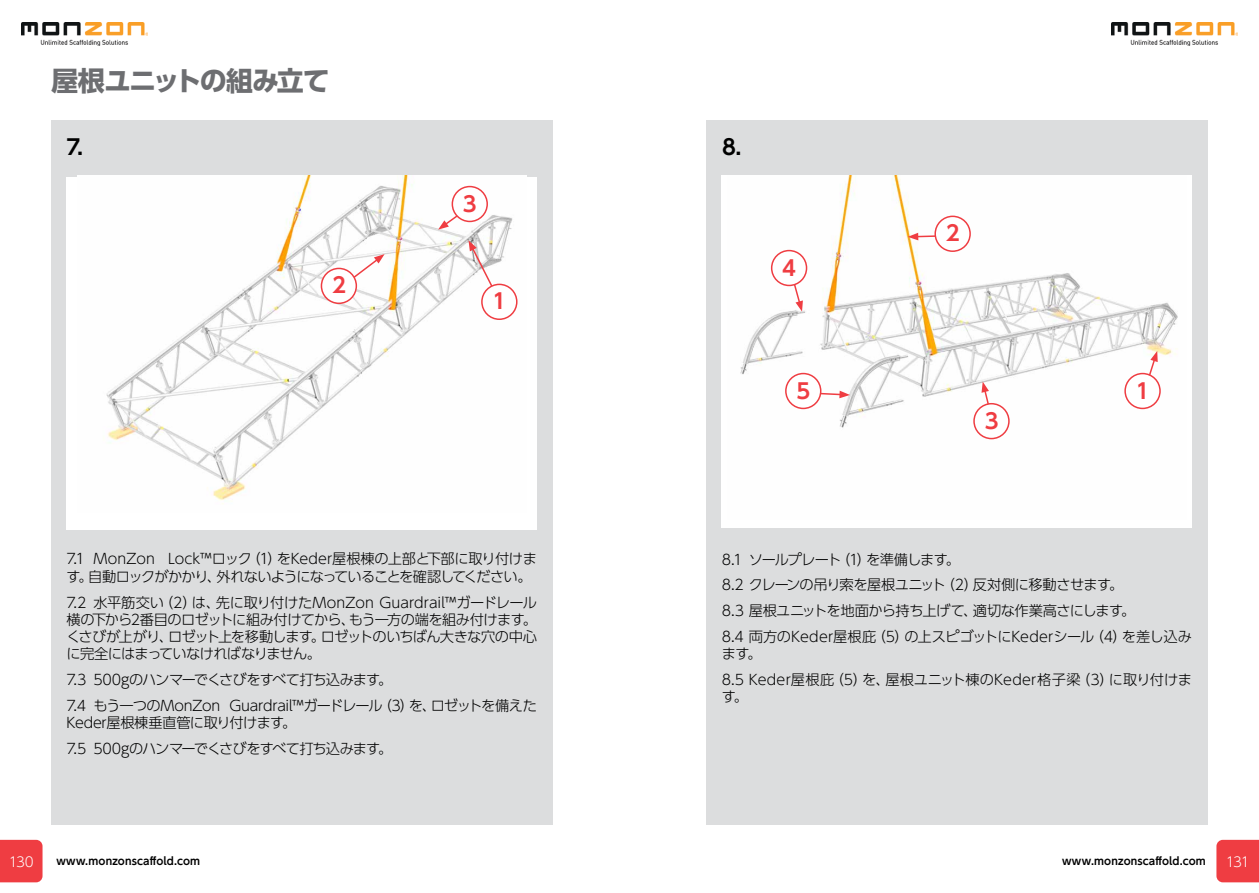
<style>
.page{position:relative;width:1259px;height:893px;background:#fff}
.page>*{position:absolute;margin:0;border:0;box-sizing:border-box;transform-origin:0 0}
.t1{font:700 27px "UD Shin Go Pr 6 N";letter-spacing:-.055em;color:#6d6e71}
.t2{font:700 21px "UD Shin Go Pr 6 N De";color:#ef3d42}
.t3{font:700 21px "UD Shin Go Pr 6 N De";color:#000}
.t4{font:300 14.25px/25.8px "UD Shin Go Pr 6 N";letter-spacing:-.04em;color:#000}
.t5{font:300 14.25px/25.8px "UD Shin Go Pr 6 N";color:#000}
.t6{font:300 13.5px "UD Shin Go Pr 6 N";letter-spacing:-.1em;color:#fff}
.t7{font:700 10.5px "UD Shin Go Pr 6 N De";letter-spacing:.015em;color:#000}
</style>
<div class="page">
<div style="left:0;top:840px;width:43px;height:42px;background:#ef3d42"></div>
<div style="left:1216px;top:840px;width:43px;height:42px;background:#ef3d42"></div>
<img style="left:21px;top:22px;width:126px;height:23px">
<img style="left:1111px;top:22px;width:126px;height:23px">
<div style="left:51px;top:120px;width:502px;height:705px;background:#dcddde"></div>
<div style="left:706px;top:120px;width:502px;height:705px;background:#dcddde"></div>
<div style="left:722px;top:176px;width:470px;height:352px;background:#fff"></div>
<div style="left:67px;top:177px;width:470px;height:353px;background:#fff"></div>
<img style="left:77px;top:176px;width:449px;height:328px">
<img style="left:740px;top:176px;width:438px;height:264px">
<svg style="left:468px;top:240px;width:35px;height:66px"></svg>
<div style="left:482px;top:284px;width:35px;height:35px;background:#fff;border-radius:50%"></div>
<div style="left:481px;top:284px;width:36px;height:36px;border:2px solid #ef3d42;border-radius:50%"></div>
<svg style="left:1142px;top:351px;width:15px;height:30px"></svg>
<div style="left:1125px;top:374px;width:35px;height:34px;background:#fff;border-radius:50%"></div>
<div style="left:1124px;top:373px;width:36px;height:36px;border:2px solid #ef3d42;border-radius:50%"></div>
<svg style="left:438px;top:204px;width:35px;height:26px"></svg>
<div style="left:452px;top:187px;width:35px;height:34px;background:#fff;border-radius:50%"></div>
<div style="left:451px;top:186px;width:37px;height:36px;border:2px solid #ef3d42;border-radius:50%"></div>
<svg style="left:338px;top:254px;width:46px;height:36px"></svg>
<div style="left:321px;top:268px;width:35px;height:35px;background:#fff;border-radius:50%"></div>
<div style="left:321px;top:268px;width:36px;height:36px;border:2px solid #ef3d42;border-radius:50%"></div>
<svg style="left:907px;top:233px;width:28px;height:7px"></svg>
<div style="left:935px;top:216px;width:35px;height:35px;background:#fff;border-radius:50%"></div>
<div style="left:934px;top:216px;width:37px;height:36px;border:2px solid #ef3d42;border-radius:50%"></div>
<svg style="left:788px;top:278px;width:15px;height:34px"></svg>
<div style="left:771px;top:251px;width:35px;height:34px;background:#fff;border-radius:50%"></div>
<div style="left:771px;top:250px;width:36px;height:36px;border:2px solid #ef3d42;border-radius:50%"></div>
<svg style="left:820px;top:391px;width:30px;height:7px"></svg>
<div style="left:786px;top:374px;width:34px;height:34px;background:#fff;border-radius:50%"></div>
<div style="left:785px;top:373px;width:36px;height:36px;border:2px solid #ef3d42;border-radius:50%"></div>
<svg style="left:981px;top:382px;width:13px;height:25px"></svg>
<div style="left:974px;top:404px;width:35px;height:35px;background:#fff;border-radius:50%"></div>
<div style="left:973px;top:403px;width:36px;height:36px;border:2px solid #ef3d42;border-radius:50%"></div>
<h1 class="t1" style="left:51px;top:58px;width:280px">屋根ユニットの組み立て</h1>
<h2 class="t3" style="left:67px;top:130px;width:18px">7.</h2>
<h2 class="t3" style="left:722px;top:130px;width:21px">8.</h2>
<h2 class="t2" style="left:332px;top:268px;width:15px">2</h2>
<h2 class="t2" style="left:463px;top:186px;width:15px">3</h2>
<h2 class="t2" style="left:492px;top:284px;width:15px">1</h2>
<p class="t4" style="left:67px;top:550px;width:472px;line-height:17.2px">7.1 MonZon Lock™ロック（1）をKeder屋根棟の上部と下部に取り付けます。自動ロックがかかり、外れないようになっていることを確認してください。</p>
<p class="t4" style="left:67px;top:593px;width:472px;line-height:17.2px;text-align:justify">7.2 水平筋交い（2）は、先に取り付けたMonZon Guardrail™ガードレール横の下から2番目のロゼットに組み付けてから、もう一方の端を組み付けます。くさびが上がり、ロゼット上を移動します。ロゼットのいちばん大きな穴の中心に完全にはまっていなければなりません。</p>
<p class="t4" style="left:67px;top:666px;width:472px">7.3 500gのハンマーでくさびをすべて打ち込みます。<br>7.4 もう一つのMonZon Guardrail™ガードレール（3）を、ロゼットを備えた</p>
<p class="t4" style="left:66px;top:709px;width:327px">Keder屋根棟垂直管に取り付けます。<br>7.5 500gのハンマーでくさびをすべて打ち込みます。</p>
<h2 class="t2" style="left:782px;top:250px;width:15px">4</h2>
<h2 class="t2" style="left:796px;top:373px;width:15px">5</h2>
<h2 class="t2" style="left:946px;top:216px;width:15px">2</h2>
<h2 class="t2" style="left:984px;top:404px;width:15px">3</h2>
<h2 class="t2" style="left:1135px;top:373px;width:15px">1</h2>
<p class="t4" style="left:722px;top:546px;width:472px">8.1 ソールプレート（1）を準備します。<br>8.2 クレーンの吊り索を屋根ユニット（2）反対側に移動させます。<br>8.3 屋根ユニットを地面から持ち上げて、適切な作業高さにします。<br>8.4 両方のKeder屋根庇（5）の上スピゴットにKederシール（4）を差し込み</p>
<p class="t5" style="left:721px;top:640px;width:472px">ます。<br>8.5 Keder屋根庇（5）を、屋根ユニット棟のKeder格子梁（3）に取り付けま</p>
<p class="t4" style="left:721px;top:683px;width:28px">す。</p>
<p class="t6" style="left:9px;top:851px;width:27px">130</p>
<p class="t7" style="left:56px;top:853px;width:145px">www.monzonscaffold.com</p>
<p class="t7" style="left:1062px;top:853px;width:145px">www.monzonscaffold.com</p>
<p class="t6" style="left:1225px;top:851px;width:26px">131</p>
</div>
